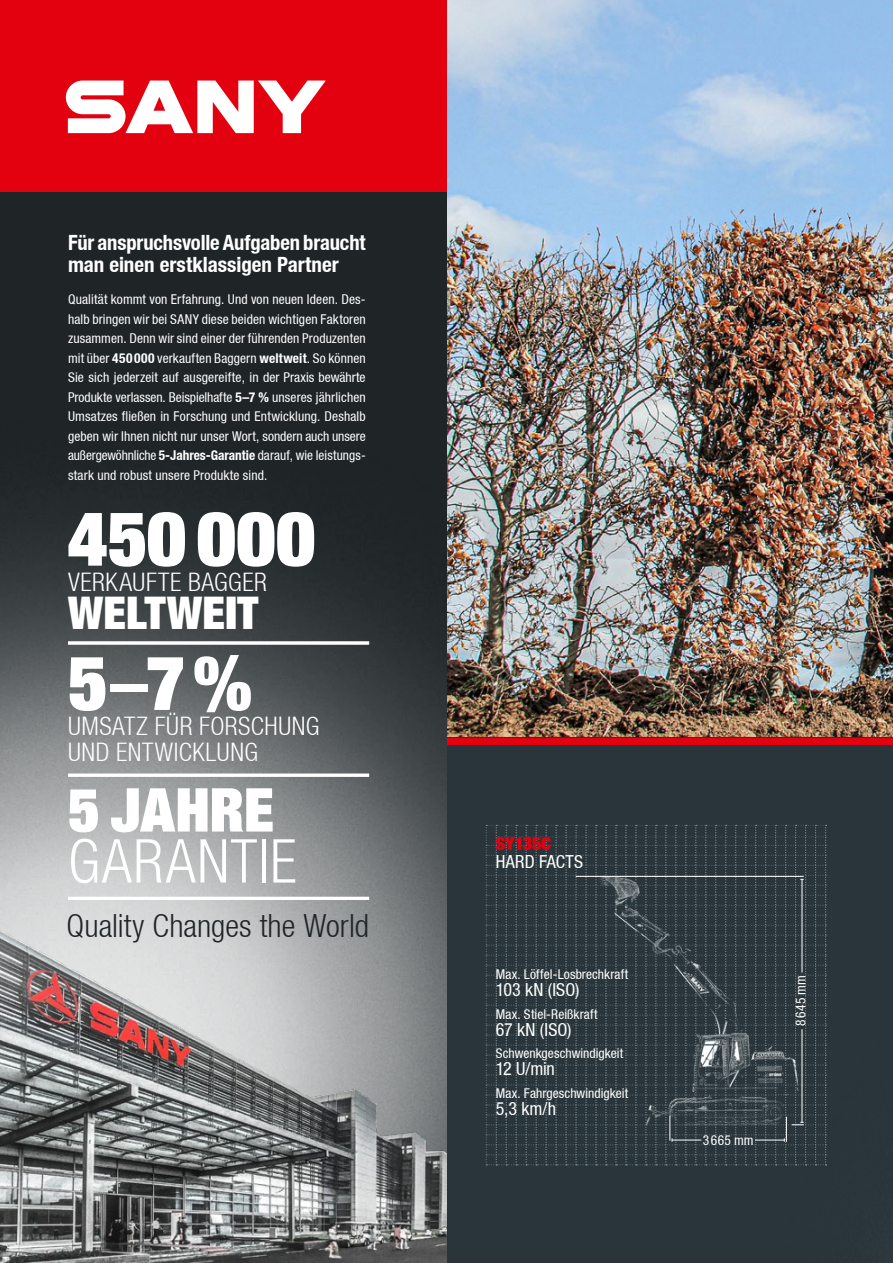
<style>
.page{position:relative;width:893px;height:1263px;background:#fff}
.page>*{position:absolute;margin:0;border:0;box-sizing:border-box;transform-origin:0 0}
.t1{font:900 75px "Context Reprise Extra Black S Si Extra";letter-spacing:.01em;color:#fff}
.t2{font:700 60px "Context Reprise Light Cond S Si";letter-spacing:.025em;color:#fff}
.t3{font:900 60px "Context Reprise Extra Black S Si Extra";letter-spacing:-.005em;color:#fff}
.t4{font:900 45px "Context Reprise Extra Black S Si Extra";letter-spacing:.01em;color:#fff}
.t5{font:700 31.95px "Context Reprise Light Cond S Si";color:#1f2527}
.t6{font:700 25.5px/25.5px "Context Reprise Light Cond S Si";letter-spacing:.02em;color:#fff}
.t7{font:700 condensed 21px/22.5px "Context Reprise Condensed S Si";letter-spacing:-.005em;color:#fff}
.t8{font:18px "Context Reprise Condensed S Si Condensed";letter-spacing:.005em;color:#fff}
.t9{font:900 18px "Context Reprise Extra Black S Si Extra";letter-spacing:-.015em;color:#e3000f}
.t10{font:13.5px/19.5px "Context Reprise Condensed S Si Condensed";letter-spacing:.01em;color:#fff;text-align:justify}
.s1{font-family:"Context Reprise Condensed S Si";font-weight:700;font-stretch:condensed}
.s2{font-size:45px}
</style>
<div class="page">
<img style="left:446px;top:0;width:447px;height:738px">
<div style="left:446px;top:738px;width:447px;height:525px;background:#29353a"></div>
<div style="left:446px;top:738px;width:447px;height:6px;background:#e3000f"></div>
<img style="left:0;top:191px;width:446px;height:723px">
<div style="left:0;top:0;width:446px;height:191px;background:#e3000f"></div>
<svg style="left:66px;top:81px;width:260px;height:52px"></svg>
<img style="left:0;top:914px;width:446px;height:349px">
<svg style="left:486px;top:825px;width:341px;height:340px"></svg>
<hr style="left:68px;top:641px;width:301px;height:3px;background:#fff">
<hr style="left:68px;top:774px;width:301px;height:3px;background:#fff">
<hr style="left:68px;top:897px;width:301px;height:3px;background:#fff">
<h3 class="t7" style="left:68px;top:231px;width:299px">Für anspruchsvolle Aufgaben braucht man einen erstklassigen Partner</h3>
<p class="t10" style="left:68px;top:289px;width:299px">Qualität kommt von Erfahrung. Und von neuen Ideen. Des&shy;halb bringen wir bei SANY diese beiden wichtigen Faktoren zusammen. Denn wir sind einer der führenden Produzenten mit über <span class="s1">450 000</span> verkauften Baggern <span class="s1">weltweit</span>. So können Sie sich jederzeit auf ausgereifte, in der Praxis bewährte Produkte verlassen. Beispielhafte <span class="s1">5–7 %</span> unseres jährlichen Umsatzes fließen in Forschung und Entwicklung. Deshalb geben wir Ihnen nicht nur unser Wort, sondern auch unsere außergewöhnliche <span class="s1">5-Jahres-Garantie</span> darauf, wie leistungs&shy;stark und robust unsere Produkte sind.</p>
<h1 class="t1" style="left:68px;top:490px;width:249px">450 000</h1>
<h3 class="t6" style="left:68px;top:569px;width:200px">VERKAUFTE BAGGER</h3>
<h3 class="t4" style="left:68px;top:583px;width:192px">WELTWEIT</h3>
<h1 class="t1" style="left:68px;top:634px;width:185px">5<span class="s2">–</span>7%</h1>
<h3 class="t6" style="left:68px;top:713px;width:253px">UMSATZ FÜR FORSCHUNG<br>UND ENTWICKLUNG</h3>
<h2 class="t3" style="left:68px;top:771px;width:207px">5 JAHRE</h2>
<h2 class="t2" style="left:68px;top:826px;width:230px">GARANTIE</h2>
<h3 class="t5" style="left:67px;top:907px;width:304px">Quality Changes the World</h3>
<h3 class="t9" style="left:496px;top:832px;width:57px">SY135C</h3>
<h3 class="t8" style="left:496px;top:851px;width:89px">HARD FACTS</h3>
<p class="t10" style="left:496px;top:964px;width:134px">Max. Löffel-Losbrechkraft</p>
<h3 class="t8" style="left:496px;top:979px;width:85px">103 kN (ISO)</h3>
<p class="t10" style="left:496px;top:1004px;width:103px">Max. Stiel-Reißkraft</p>
<h3 class="t8" style="left:496px;top:1018px;width:77px">67 kN (ISO)</h3>
<p class="t10" style="left:496px;top:1044px;width:129px">Schwenkgeschwindigkeit</p>
<h3 class="t8" style="left:496px;top:1058px;width:61px">12 U/min</h3>
<p class="t10" style="left:496px;top:1084px;width:134px">Max. Fahrgeschwindigkeit</p>
<h3 class="t8" style="left:496px;top:1098px;width:62px">5,3 km/h</h3>
<p class="t10" style="left:791px;top:1026px;width:53px;rotate:-90deg">8645 mm</p>
<p class="t10" style="left:703px;top:1130px;width:52px">3665 mm</p>
</div>
